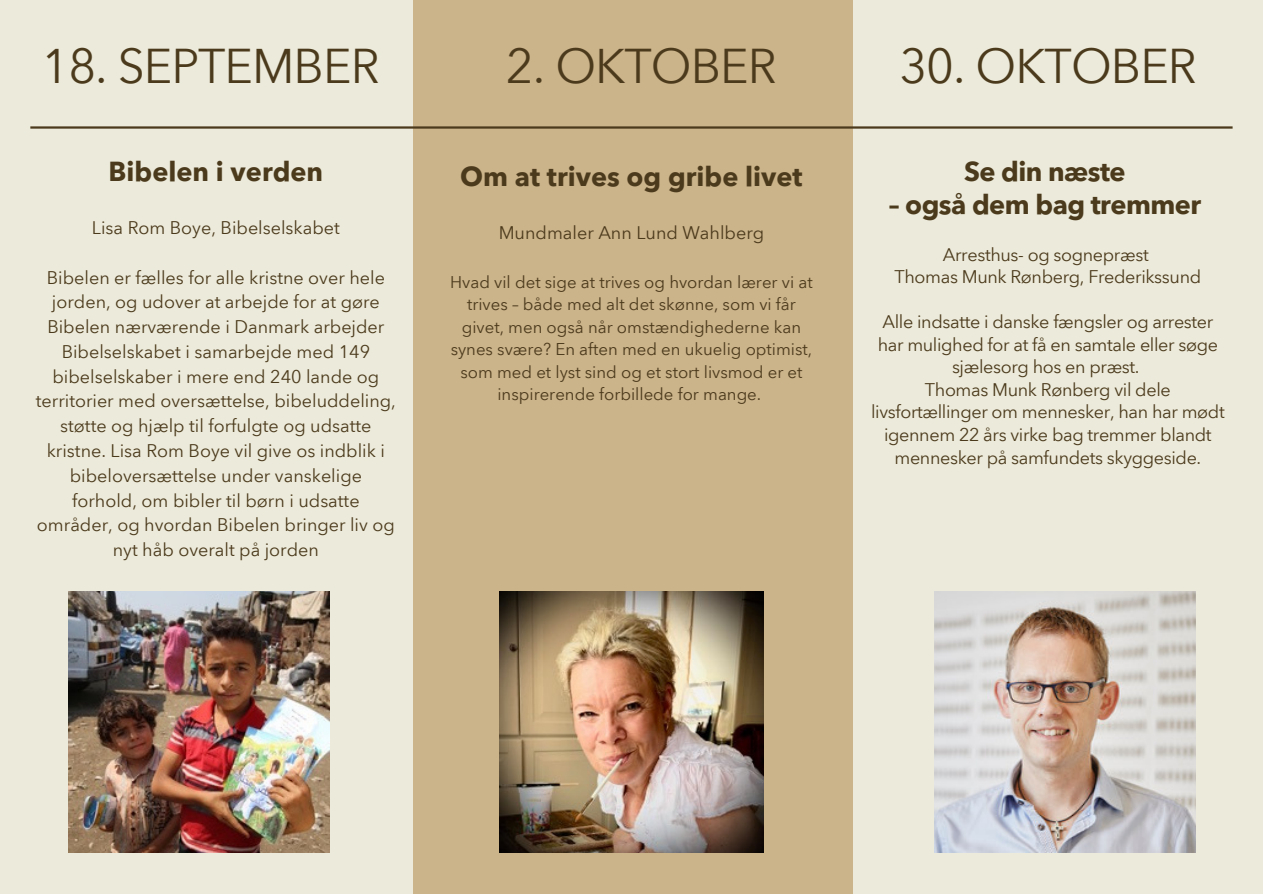
<style>
.page{position:relative;width:1263px;height:894px;background:#fff}
.page>*{position:absolute;margin:0;border:0;box-sizing:border-box;transform-origin:0 0}
.t1{font:48px "Avenir Next Arabic";letter-spacing:-.02em;color:#4b3a1c}
.t2{font:700 27px "Avenir Next Arabic";color:#4b3a1c}
.t3{font:700 27px "Avenir Next Arabic";letter-spacing:-.02em;color:#4b3a1c}
.t4{font:18px/24.8px "Avenir Next Arabic";color:#4b3a1c;text-align:center}
.t5{font:18px/22.5px "Avenir Next Arabic";letter-spacing:-.02em;color:#4b3a1c;text-align:center}
.t6{font:16.8px/22.5px "Avenir Next Arabic";color:#4b3a1c;text-align:center}
</style>
<div class="page">
<div style="left:0;top:0;width:1263px;height:893px;background:#eceada"></div>
<img style="left:934px;top:591px;width:261px;height:261px">
<img style="left:69px;top:591px;width:261px;height:261px">
<hr style="left:30px;top:126px;width:1202px;height:3px;background:#4b3a1c">
<img style="left:413px;top:0;width:439px;height:893px">
<img style="left:30px;top:127px;width:1202px;height:2px">
<p class="t1" style="left:42px;top:38px;width:339px">18. SEPTEMBER</p>
<h2 class="t2" style="left:109px;top:156px;width:216px">Bibelen i verden</h2>
<p class="t4" style="left:92px;top:215px;width:249px">Lisa Rom Boye, Bibelselskabet</p>
<p class="t4" style="left:36px;top:265px;width:362px">Bibelen er fælles for alle kristne over hele jorden, og udover at arbejde for at gøre Bibelen nærværende i Danmark arbejder Bibelselskabet i samarbejde med 149 bibelselskaber i mere end 240 lande og territorier med oversættelse, bibeluddeling, støtte og hjælp til forfulgte og udsatte kristne. Lisa Rom Boye vil give os indblik i bibeloversættelse under vanskelige forhold, om bibler til børn i udsatte områder, og hvordan Bibelen bringer liv og nyt håb overalt på jorden</p>
<p class="t1" style="left:506px;top:38px;width:272px">2. OKTOBER</p>
<p class="t2" style="left:460px;top:161px;width:344px">Om at trives og gribe livet</p>
<p class="t4" style="left:499px;top:221px;width:267px">Mundmaler Ann Lund Wahlberg</p>
<p class="t6" style="left:450px;top:271px;width:364px">Hvad vil det sige at trives og hvordan lærer vi at trives – både med alt det skønne, som vi får givet, men også når omstændighederne kan synes svære? En aften med en ukuelig optimist, som med et lyst sind og et stort livsmod er et inspirerende forbillede for mange.</p>
<p class="t1" style="left:899px;top:38px;width:299px">30. OKTOBER</p>
<p class="t3" style="left:964px;top:156px;width:163px">Se din næste</p>
<p class="t3" style="left:889px;top:188px;width:314px">– også dem bag tremmer</p>
<h1 class="t5" style="left:943px;top:243px;width:207px">Arresthus- og sognepræst</h1>
<h1 class="t5" style="left:894px;top:266px;width:308px">Thomas Munk Rønberg, Frederikssund</h1>
<h2 class="t5" style="left:878px;top:311px;width:342px">Alle indsatte i danske fængsler og arrester har mulighed for at få en samtale eller søge sjælesorg hos en præst.</h2>
<p class="t5" style="left:871px;top:378px;width:355px">Thomas Munk Rønberg vil dele livsfortællinger om mennesker, han har mødt igennem 22 års virke bag tremmer blandt mennesker på samfundets skyggeside.</p>
</div>
